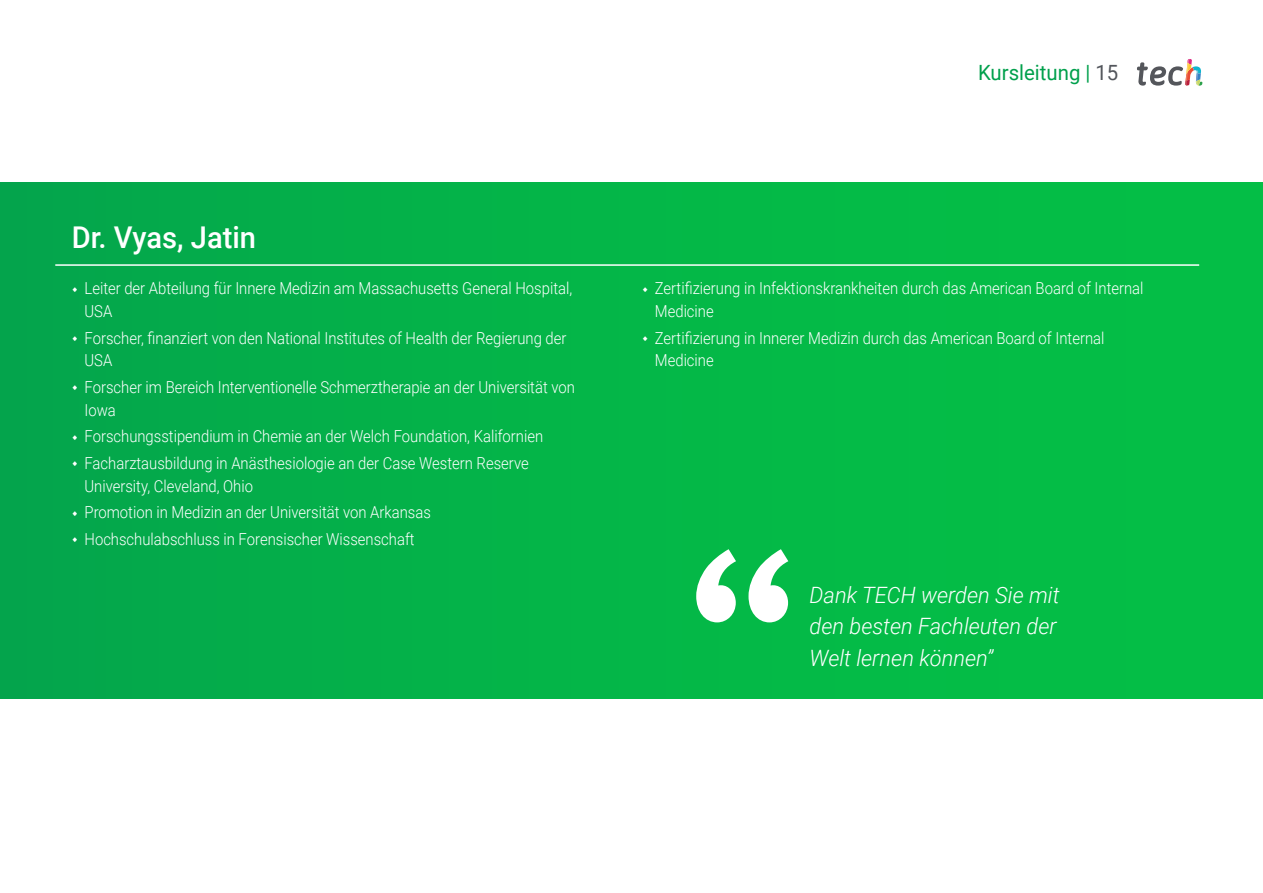
<style>
.page{position:relative;width:1263px;height:893px;background:#fff}
.page>*{position:absolute;margin:0;border:0;box-sizing:border-box;transform-origin:0 0}
.t1{font:500 30px "Roboto";color:#fff}
.t2{font:italic 300 22.5px/31.5px "Roboto";color:#fff}
.t3{font:21px "Roboto";color:#00a04c}
.t4{font:300 16.5px/22.5px "Roboto";color:#fff;scale:.9 1}
.s1{color:#52555b}
</style>
<div class="page">
<div style="left:0;top:182px;width:1263px;height:516px;background:linear-gradient(to right,#04a74b,#04c245)"></div>
<hr style="left:55px;top:264px;width:1144px;height:2px;background:#fff">
<svg style="left:696px;top:549px;width:92px;height:73px"></svg>
<svg style="left:1137px;top:59px;width:65px;height:27px"></svg>
<svg style="left:73px;top:287px;width:4px;height:5px"></svg>
<svg style="left:73px;top:336px;width:4px;height:5px"></svg>
<svg style="left:73px;top:385px;width:4px;height:5px"></svg>
<svg style="left:73px;top:435px;width:4px;height:5px"></svg>
<svg style="left:73px;top:461px;width:4px;height:5px"></svg>
<svg style="left:73px;top:511px;width:4px;height:5px"></svg>
<svg style="left:73px;top:537px;width:4px;height:5px"></svg>
<svg style="left:643px;top:287px;width:4px;height:5px"></svg>
<svg style="left:643px;top:336px;width:4px;height:5px"></svg>
<h1 class="t1" style="left:72px;top:216px;width:186px">Dr. Vyas, Jatin</h1>
<p class="t4" style="left:85px;top:277px;width:543px">Leiter der Abteilung für Innere Medizin am Massachusetts General Hospital,<br>USA</p>
<p class="t4" style="left:85px;top:326px;width:537px">Forscher, finanziert von den National Institutes of Health der Regierung der<br>USA</p>
<p class="t4" style="left:85px;top:375px;width:546px">Forscher im Bereich Interventionelle Schmerztherapie an der Universität von<br>Iowa</p>
<p class="t4" style="left:85px;top:422px;width:511px;line-height:26.7px">Forschungsstipendium in Chemie an der Welch Foundation, Kalifornien<br>Facharztausbildung in Anästhesiologie an der Case Western Reserve</p>
<p class="t4" style="left:85px;top:472px;width:386px;line-height:26.7px">University, Cleveland, Ohio<br>Promotion in Medizin an der Universität von Arkansas<br>Hochschulabschluss in Forensischer Wissenschaft</p>
<p class="t3" style="left:978px;top:57px;width:142px">Kursleitung | <span class="s1">15</span></p>
<p class="t4" style="left:655px;top:277px;width:544px">Zertifizierung in Infektionskrankheiten durch das American Board of Internal<br>Medicine</p>
<p class="t4" style="left:655px;top:326px;width:501px">Zertifizierung in Innerer Medizin durch das American Board of Internal<br>Medicine</p>
<h2 class="t2" style="left:810px;top:578px;width:252px">Dank TECH werden Sie mit den besten Fachleuten der<br>Welt lernen können”</h2>
</div>
